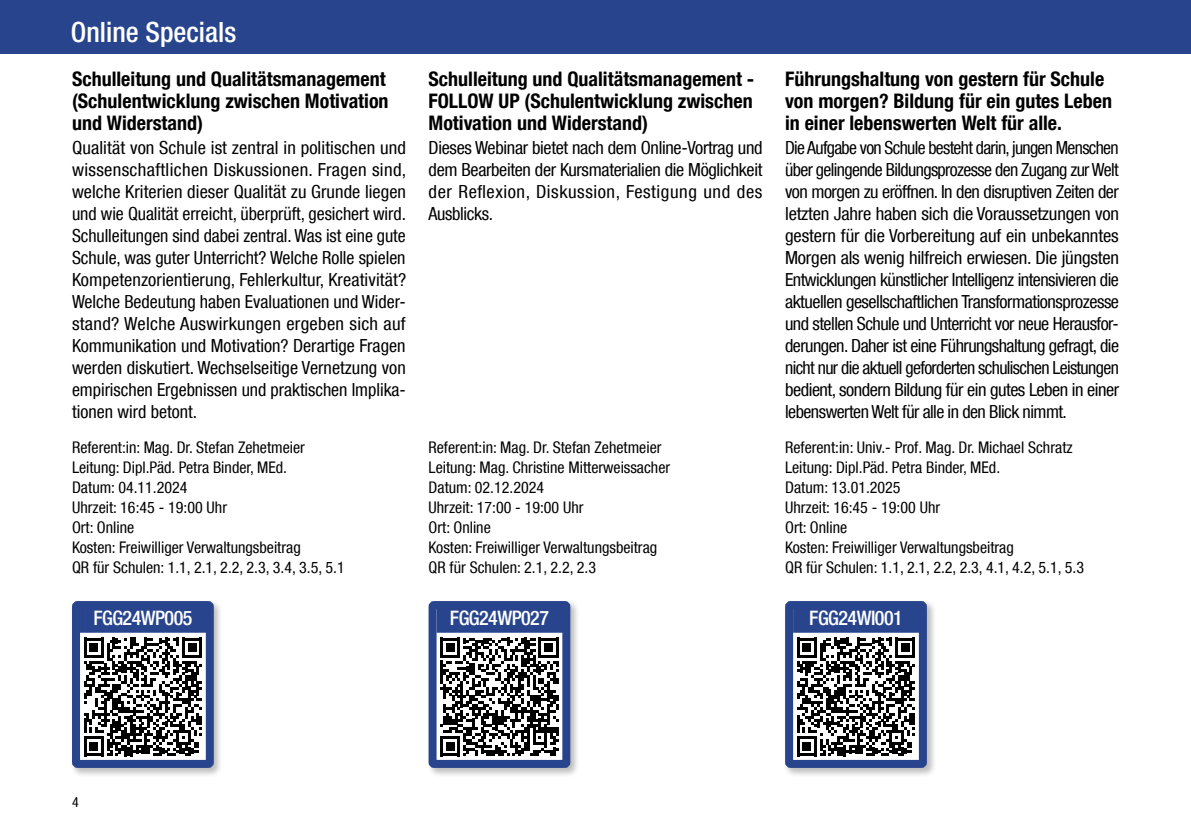
<style>
.page{position:relative;width:1191px;height:840px;background:#fff}
.page>*{position:absolute;margin:0;border:0;box-sizing:border-box;transform-origin:0 0}
.t1{font:500 condensed 28px "Helvetica Neue LT Com";color:#fff}
.t2{font:700 condensed 20px/22px "Helvetica Neue LT Com";color:#000}
.t3{font:500 condensed 20px "Helvetica Neue LT Com";letter-spacing:-.025em;color:#fff}
.t4{font:condensed 18px/22px "Helvetica Neue LT Com";color:#000;text-align:justify}
.t5{font:condensed 16px/20px "Helvetica Neue LT Com";color:#000}
.t6{font:condensed 14px "Helvetica Neue LT Com";color:#000}
</style>
<div class="page">
<div style="left:70px;top:599px;width:153px;height:177px;background:#000;opacity:.26"></div>
<div style="left:76px;top:604px;width:134px;height:159px;background:#fff;border-radius:2px"></div>
<div style="left:80px;top:606px;width:131px;height:26px;background:#28448d"></div>
<div style="left:72px;top:600px;width:142px;height:167px;border:8px solid #28448d;border-radius:2px"></div>
<svg style="left:84px;top:637px;width:118px;height:118px"></svg>
<div style="left:427px;top:599px;width:153px;height:177px;background:#000;opacity:.26"></div>
<div style="left:432px;top:604px;width:134px;height:159px;background:#fff;border-radius:2px"></div>
<div style="left:436px;top:606px;width:132px;height:26px;background:#28448d"></div>
<div style="left:428px;top:600px;width:142px;height:167px;border:8px solid #28448d;border-radius:2px"></div>
<svg style="left:440px;top:637px;width:119px;height:118px"></svg>
<div style="left:783px;top:599px;width:153px;height:177px;background:#000;opacity:.26"></div>
<div style="left:789px;top:604px;width:134px;height:159px;background:#fff;border-radius:2px"></div>
<div style="left:793px;top:606px;width:131px;height:26px;background:#28448d"></div>
<div style="left:785px;top:600px;width:142px;height:167px;border:8px solid #28448d;border-radius:2px"></div>
<svg style="left:797px;top:637px;width:118px;height:118px"></svg>
<div style="left:0;top:0;width:1191px;height:53px;background:#28448d"></div>
<h1 class="t1" style="left:71px;top:15px;width:167px">Online Specials</h1>
<p class="t2" style="left:72px;top:68px;width:318px">Schulleitung und Qualitätsmanagement (Schulentwicklung zwischen Motivation und Widerstand)</p>
<p class="t4" style="left:72px;top:136px;width:336px">Qualität von Schule ist zentral in politischen und wissenschaftlichen Diskussionen. Fragen sind, welche Kriterien dieser Qualität zu Grunde liegen und wie Qualität erreicht, überprüft, gesichert wird.<br>Schulleitungen sind dabei zentral. Was ist eine gute Schule, was guter Unterricht? Welche Rolle spielen Kompetenzorientierung, Fehlerkultur, Kreativität?<br>Welche Bedeutung haben Evaluationen und Wider&shy;stand? Welche Auswirkungen ergeben sich auf Kommunikation und Motivation? Derartige Fragen werden diskutiert. Wechselseitige Vernetzung von empirischen Ergebnissen und praktischen Implika&shy;tionen wird betont.</p>
<p class="t5" style="left:72px;top:437px;width:274px">Referent:in: Mag. Dr. Stefan Zehetmeier<br>Leitung: Dipl.Päd. Petra Binder, MEd.<br>Datum: 04.11.2024<br>Uhrzeit: 16:45 - 19:00 Uhr<br>Ort: Online<br>Kosten: Freiwilliger Verwaltungsbeitrag<br>QR für Schulen: 1.1, 2.1, 2.2, 2.3, 3.4, 3.5, 5.1</p>
<p class="t3" style="left:93px;top:606px;width:101px">FGG24WP005</p>
<p class="t2" style="left:428px;top:68px;width:327px;text-align:justify">Schulleitung und Qualitätsmanagement - FOLLOW UP (Schulentwicklung zwischen Motivation und Widerstand)</p>
<p class="t4" style="left:428px;top:136px;width:335px">Dieses Webinar bietet nach dem Online-Vortrag und dem Bearbeiten der Kursmaterialien die Möglichkeit der Reflexion, Diskussion, Festigung und des Ausblicks.</p>
<p class="t5" style="left:428px;top:437px;width:243px">Referent:in: Mag. Dr. Stefan Zehetmeier<br>Leitung: Mag. Christine Mitterweissacher<br>Datum: 02.12.2024<br>Uhrzeit: 17:00 - 19:00 Uhr<br>Ort: Online<br>Kosten: Freiwilliger Verwaltungsbeitrag<br>QR für Schulen: 2.1, 2.2, 2.3</p>
<p class="t3" style="left:450px;top:606px;width:101px">FGG24WP027</p>
<p class="t2" style="left:785px;top:68px;width:328px">Führungshaltung von gestern für Schule von morgen? Bildung für ein gutes Leben in einer lebenswerten Welt für alle.</p>
<p class="t4" style="left:785px;top:136px;width:335px">Die Aufgabe von Schule besteht darin, jungen Menschen über gelingende Bildungsprozesse den Zugang zur Welt von morgen zu eröffnen. In den disruptiven Zeiten der letzten Jahre haben sich die Voraussetzungen von gestern für die Vorbereitung auf ein unbekanntes Morgen als wenig hilfreich erwiesen. Die jüngsten Entwicklungen künstlicher Intelligenz intensivieren die aktuellen gesellschaftlichen Transformationsprozesse und stellen Schule und Unterricht vor neue Herausfor&shy;derungen. Daher ist eine Führungshaltung gefragt, die nicht nur die aktuell geforderten schulischen Leistungen bedient, sondern Bildung für ein gutes Leben in einer lebenswerten Welt für alle in den Blick nimmt.</p>
<p class="t5" style="left:785px;top:437px;width:300px">Referent:in: Univ.- Prof. Mag. Dr. Michael Schratz Leitung: Dipl.Päd. Petra Binder, MEd.<br>Datum: 13.01.2025<br>Uhrzeit: 16:45 - 19:00 Uhr<br>Ort: Online<br>Kosten: Freiwilliger Verwaltungsbeitrag<br>QR für Schulen: 1.1, 2.1, 2.2, 2.3, 4.1, 4.2, 5.1, 5.3</p>
<p class="t3" style="left:809px;top:606px;width:95px">FGG24WI001</p>
<p class="t6" style="left:72px;top:793px;width:8px">4</p>
</div>
